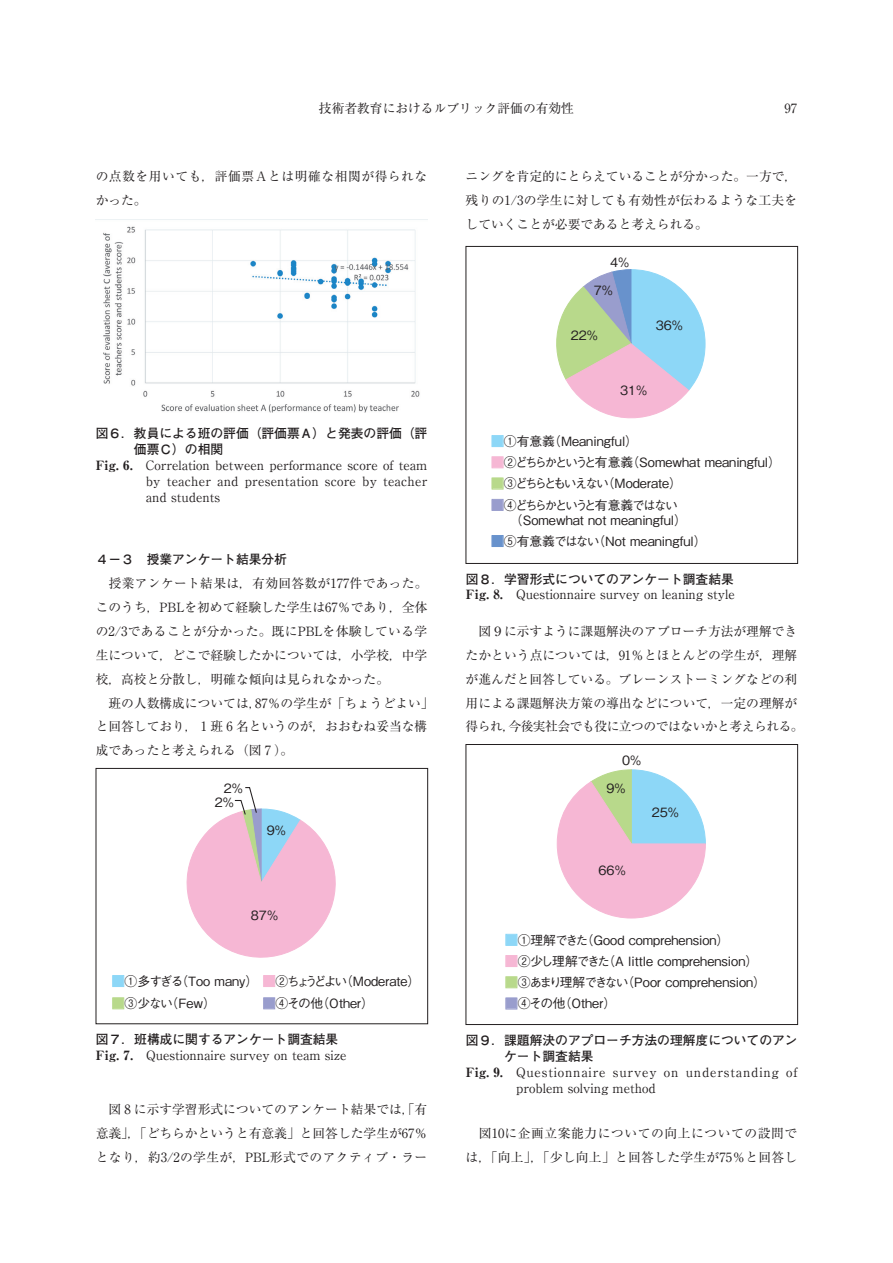
<style>
.page{position:relative;width:893px;height:1263px;background:#fff}
.page>*{position:absolute;margin:0;border:0;box-sizing:border-box;transform-origin:0 0}
.t1{font:12.75px/23.9px "Ryumin Pro";color:#231f20;text-align:justify}
.t2{font:500 12.75px/14.9px "Gothic BBB Pro";color:#231f20}
.t3{font:700 12.75px/15.9px "Futo Go B101 Pro";color:#231f20}
.t4{font:12.75px/23.9px "Ryumin Pro";letter-spacing:.045em;color:#231f20}
.t5{font:12.75px/15.9px "Ryumin Pro";letter-spacing:.065em;color:#231f20}
.t6{font:500 12.75px "Gothic BBB Pro";letter-spacing:-.135em;color:#231f20}
.s1{font-weight:800}
.s2{color:#8dd7f7}
.s3{color:#f6b7d4}
.s4{color:#b8d98b}
.s5{color:#999dcd}
.s6{color:#6892cc}
</style>
<div class="page">
<img style="left:103px;top:226px;width:317px;height:187px">
<svg style="left:186px;top:787px;width:150px;height:171px"></svg>
<div style="left:112px;top:975px;width:12px;height:12px;border:1px solid #8dd7f7"></div>
<div style="left:112px;top:997px;width:12px;height:12px;border:1px solid #b8d98b"></div>
<div style="left:263px;top:975px;width:12px;height:12px;border:1px solid #f6b7d4"></div>
<div style="left:263px;top:997px;width:12px;height:12px;border:1px solid #999dcd"></div>
<div style="left:96px;top:768px;width:332px;height:256px;border:1px solid #231f20"></div>
<svg style="left:556px;top:269px;width:150px;height:150px"></svg>
<div style="left:492px;top:435px;width:11px;height:12px;border:1px solid #8dd7f7"></div>
<div style="left:492px;top:456px;width:11px;height:12px;border:1px solid #f6b7d4"></div>
<div style="left:492px;top:478px;width:11px;height:11px;border:1px solid #b8d98b"></div>
<div style="left:492px;top:499px;width:11px;height:12px;border:1px solid #999dcd"></div>
<div style="left:492px;top:535px;width:11px;height:12px;border:1px solid #6892cc"></div>
<div style="left:466px;top:246px;width:332px;height:318px;border:1px solid #231f20"></div>
<svg style="left:557px;top:769px;width:149px;height:150px"></svg>
<div style="left:505px;top:934px;width:12px;height:12px;border:1px solid #8dd7f7"></div>
<div style="left:505px;top:955px;width:12px;height:12px;border:1px solid #f6b7d4"></div>
<div style="left:505px;top:976px;width:12px;height:12px;border:1px solid #b8d98b"></div>
<div style="left:505px;top:998px;width:12px;height:11px;border:1px solid #999dcd"></div>
<div style="left:466px;top:744px;width:332px;height:281px;border:1px solid #231f20"></div>
<p class="t1" style="left:319px;top:96px;width:257px">技術者教育におけるルブリック評価の有効性</p>
<p class="t1" style="left:784px;top:96px;width:14px">97</p>
<p class="t4" style="left:96px;top:164px;width:333px">の点数を用いても，評価票Ａとは明確な相関が得られなかった。</p>
<p class="t3" style="left:134px;top:423px;width:295px;text-indent:-38px">図６．教員による班の評価（評価票Ａ）と発表の評価（評価票Ｃ）の相関</p>
<p class="t1" style="left:146px;top:456px;width:283px;line-height:15.9px;text-indent:-50px"><span class="s1">Fig. 6.</span> Correlation between performance score of team by teacher and presentation score by teacher and students</p>
<p class="t3" style="left:96px;top:550px;width:193px">４－３　授業アンケート結果分析</p>
<p class="t1" style="left:96px;top:570px;width:340px;text-align:left">　授業アンケート結果は，有効回答数が177件であった。このうち，PBLを初めて経験した学生は67％であり，全体の2/3であることが分かった。既にPBLを体験している学生について，どこで経験したかについては，小学校，中学校，高校と分散し，明確な傾向は見られなかった。<br>　班の人数構成については，87％の学生が「ちょうどよい」と回答しており， 1 班 6 名というのが，おおむね妥当な構成であったと考えられる（図 7 ）。</p>
<p class="t2" style="left:224px;top:779px;width:21px">2%</p>
<p class="t2" style="left:215px;top:793px;width:21px">2%</p>
<p class="t2" style="left:267px;top:821px;width:21px">9%</p>
<p class="t2" style="left:251px;top:906px;width:29px">87%</p>
<p class="t2" style="left:112px;top:972px;width:310px"><span class="s2">■</span>①多すぎる（Too many） <span class="s3">■</span>②ちょうどよい（Moderate）</p>
<p class="t2" style="left:112px;top:994px;width:106px"><span class="s4">■</span>③少ない（Few）</p>
<p class="t2" style="left:263px;top:994px;width:113px"><span class="s5">■</span>④その他（Other）</p>
<p class="t3" style="left:96px;top:1030px;width:244px">図７．班構成に関するアンケート調査結果</p>
<p class="t1" style="left:96px;top:1042px;width:252px"><span class="s1">Fig. 7.</span>　Questionnaire survey on team size</p>
<p class="t1" style="left:96px;top:1097px;width:333px">　図 8 に示す学習形式についてのアンケート結果では，「有意義」，「どちらかというと有意義」と回答した学生が67％となり，約3/2の学生が，PBL形式でのアクティブ・ラー</p>
<p class="t1" style="left:466px;top:164px;width:333px">ニングを肯定的にとらえていることが分かった。一方で，残りの1/3の学生に対しても有効性が伝わるような工夫をしていくことが必要であると考えられる。</p>
<p class="t2" style="left:610px;top:253px;width:21px">4%</p>
<p class="t2" style="left:594px;top:281px;width:21px">7%</p>
<p class="t2" style="left:571px;top:326px;width:29px">22%</p>
<p class="t2" style="left:656px;top:316px;width:29px">36%</p>
<p class="t2" style="left:620px;top:381px;width:29px">31%</p>
<p class="t2" style="left:491px;top:432px;width:148px"><span class="s2">■</span>①有意義（Meaningful）</p>
<p class="t2" style="left:491px;top:453px;width:291px"><span class="s3">■</span>②どちらかというと有意義（Somewhat meaningful）</p>
<p class="t6" style="left:491px;top:473px;width:192px"><span class="s4">■</span>③どちらともいえない（Moderate）</p>
<p class="t2" style="left:491px;top:496px;width:197px"><span class="s5">■</span>④どちらかというと有意義ではない　　（Somewhat not meaningful）</p>
<p class="t2" style="left:491px;top:532px;width:217px"><span class="s6">■</span>⑤有意義ではない（Not meaningful）</p>
<p class="t3" style="left:466px;top:569px;width:269px">図８．学習形式についてのアンケート調査結果</p>
<p class="t1" style="left:466px;top:582px;width:270px"><span class="s1">Fig. 8.</span>　Questionnaire survey on leaning style</p>
<p class="t1" style="left:466px;top:618px;width:340px;text-align:left">　図９に示すように課題解決のアプローチ方法が理解できたかという点については，91％とほとんどの学生が，理解が進んだと回答している。ブレーンストーミングなどの利用による課題解決方策の導出などについて，一定の理解が得られ，今後実社会でも役に立つのではないかと考えられる。</p>
<p class="t2" style="left:622px;top:752px;width:21px">0%</p>
<p class="t2" style="left:607px;top:779px;width:21px">9%</p>
<p class="t2" style="left:599px;top:861px;width:29px">66%</p>
<p class="t2" style="left:652px;top:803px;width:29px">25%</p>
<p class="t2" style="left:505px;top:931px;width:226px"><span class="s2">■</span>①理解できた（Good comprehension）</p>
<p class="t2" style="left:505px;top:952px;width:255px"><span class="s3">■</span>②少し理解できた（A little comprehension）</p>
<p class="t2" style="left:505px;top:973px;width:262px"><span class="s4">■</span>③あまり理解できない（Poor comprehension）</p>
<p class="t2" style="left:505px;top:995px;width:113px"><span class="s5">■</span>④その他（Other）</p>
<p class="t3" style="left:504px;top:1031px;width:295px;text-indent:-38px">図９．課題解決のアプローチ方法の理解度についてのアンケート調査結果</p>
<p class="t5" style="left:516px;top:1064px;width:283px;text-indent:-50px"><span class="s1">Fig. 9.</span> Questionnaire survey on understanding of problem solving method</p>
<p class="t4" style="left:466px;top:1120px;width:333px">　図10に企画立案能力についての向上についての設問では，「向上」，「少し向上」と回答した学生が75％と回答し</p>
</div>
